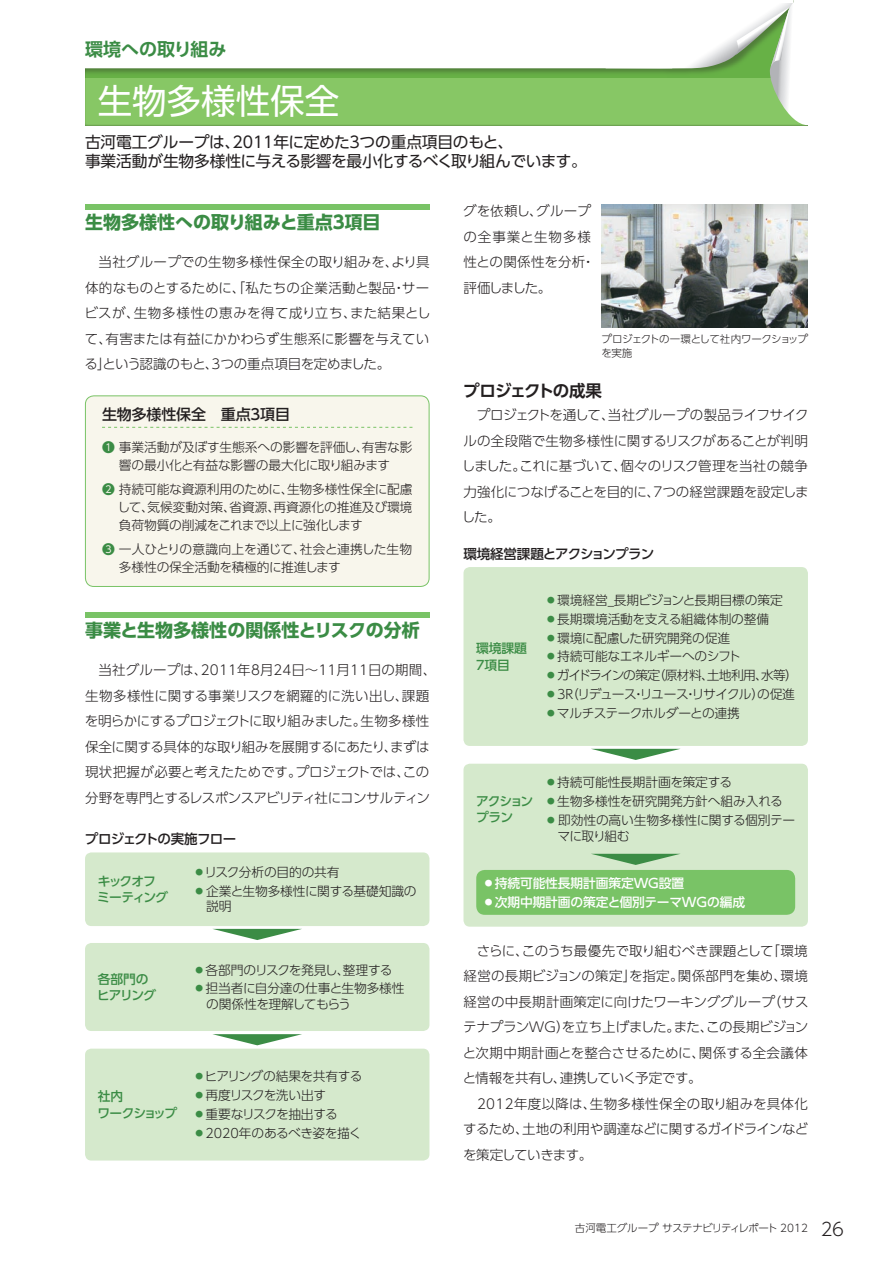
<style>
.page{position:relative;width:893px;height:1263px;background:#fff}
.page>*{position:absolute;margin:0;border:0;box-sizing:border-box;transform-origin:0 0}
.t1{font:34.5px "UD Shin Go Pro";color:#fff}
.t2{font:700 18px "UD Shin Go Pro";color:#3b8c45}
.t3{font:700 18px "UD Shin Go Pro De";color:#3b8c45}
.t4{font:700 16.5px "UD Shin Go Pro De";letter-spacing:-.055em;color:#231f20}
.t5{font:15.75px/19.5px "UD Shin Go Pro";letter-spacing:-.015em;color:#231f20}
.t6{font:500 15px "UD Shin Go Pro";letter-spacing:-.01em;color:#231f20}
.t7{font:300 13.5px/25.5px "UD Shin Go Pro";letter-spacing:-.005em;color:#231f20;text-align:justify}
.t8{font:300 13.5px "UD Shin Go Pro";letter-spacing:.025em;color:#231f20}
.t9{font:300 13.5px "UD Shin Go Pro";letter-spacing:-.04em;color:#231f20}
.t10{font:300 13.5px/25.5px "UD Shin Go Pro";letter-spacing:.015em;color:#231f20}
.t11{font:300 13.5px "UD Shin Go Pro";letter-spacing:-.025em;color:#231f20}
.t12{font:500 13.5px "UD Shin Go Pro";letter-spacing:-.055em;color:#231f20}
.t13{font:300 13.5px "UD Shin Go Pro";letter-spacing:-.03em;color:#231f20}
.t14{font:300 12.75px/18px "UD Shin Go Pro";letter-spacing:-.01em;color:#231f20}
.t15{font:300 12.75px "UD Shin Go Pro";letter-spacing:-.04em;color:#231f20}
.t16{font:500 12.75px/16.5px "UD Shin Go Pro";letter-spacing:-.07em;color:#3b8c45}
.t17{font:500 12.75px "UD Shin Go Pro";letter-spacing:-.01em;color:#fff}
.t18{font:300 12.75px "UD Shin Go Pro";letter-spacing:-.055em;color:#231f20}
.t19{font:300 12.75px "UD Shin Go Pro";letter-spacing:-.05em;color:#231f20}
.t20{font:300 12.75px "UD Shin Go Pro";letter-spacing:-.045em;color:#231f20}
.t21{font:300 10.5px "UD Shin Go Pro";letter-spacing:-.015em;color:#231f20}
.t22{font:300 10.5px/13.5px "UD Shin Go Pro";letter-spacing:-.035em;color:#231f20}
.s1{font-weight:400;color:#3b8c45}
.s2{font-size:18px}
</style>
<div class="page">
<div style="left:85px;top:396px;width:344px;height:190px;background:#f8f6ec;border-radius:9px"></div>
<div style="left:85px;top:395px;width:344px;height:192px;border:1px solid #79c366;border-radius:9px"></div>
<div style="left:85px;top:0;width:723px;height:125px;background:#87c765"></div>
<img style="left:85px;top:68px;width:521px;height:9px">
<div style="left:85px;top:0;width:521px;height:68px;background:#fff"></div>
<svg style="left:606px;top:0;width:202px;height:125px"></svg>
<div style="left:85px;top:204px;width:344px;height:5px;background:#79c366"></div>
<div style="left:85px;top:612px;width:344px;height:5px;background:#79c366"></div>
<svg style="left:102px;top:427px;width:310px;height:1px"></svg>
<div style="left:85px;top:852px;width:344px;height:74px;background:#d5e9cc;border-radius:6px"></div>
<div style="left:85px;top:943px;width:344px;height:88px;background:#d5e9cc;border-radius:6px"></div>
<div style="left:85px;top:1049px;width:344px;height:111px;background:#d5e9cc;border-radius:6px"></div>
<svg style="left:213px;top:929px;width:88px;height:11px"></svg>
<svg style="left:213px;top:1034px;width:89px;height:11px"></svg>
<div style="left:463px;top:567px;width:345px;height:179px;background:#d5e9cc;border-radius:6px"></div>
<div style="left:463px;top:764px;width:345px;height:163px;background:#d5e9cc;border-radius:6px"></div>
<svg style="left:592px;top:749px;width:88px;height:11px"></svg>
<svg style="left:592px;top:854px;width:88px;height:11px"></svg>
<div style="left:476px;top:870px;width:319px;height:45px;background:#79c366;border-radius:9px"></div>
<img style="left:602px;top:204px;width:206px;height:124px">
<p class="t3" style="left:85px;top:35px;width:143px">環境への取り組み</p>
<p class="t1" style="left:98px;top:73px;width:243px">生物多様性保全</p>
<p class="t5" style="left:85px;top:132px;width:503px">古河電工グループは、2011年に定めた3つの重点項目のもと、<br>事業活動が生物多様性に与える影響を最小化するべく取り組んでいます。</p>
<p class="t2" style="left:85px;top:207px;width:297px">生物多様性への取り組みと重点３項目</p>
<p class="t7" style="left:84px;top:249px;width:348px;text-indent:14px">当社グループでの生物多様性保全の取り組みを、より具体的なものとするために、「私たちの企業活動と製品・サービスが、生物多様性の恵みを得て成り立ち、また結果として、有害または有益にかかわらず生態系に影響を与えている」という認識のもと、3つの重点項目を定めました。</p>
<p class="t10" style="left:463px;top:198px;width:133px">グを依頼し、グループの全事業と生物多様性との関係性を分析・評価しました。</p>
<p class="t22" style="left:601px;top:332px;width:208px">プロジェクトの一環として社内ワークショップを実施</p>
<p class="t6" style="left:102px;top:402px;width:190px">生物多様性保全　重点3項目</p>
<p class="t14" style="left:102px;top:438px;width:312px;text-align:center"><span class="s1">❶</span> 事業活動が及ぼす生態系への影響を評価し、有害な影響の最小化と有益な影響の最大化に取り組みます</p>
<p class="t14" style="left:117px;top:480px;width:297px;text-align:justify;text-indent:-15px"><span class="s1">❷</span> 持続可能な資源利用のために、生物多様性保全に配慮して、気候変動対策、省資源、再資源化の推進及び環境負荷物質の削減をこれまで以上に強化します</p>
<p class="t14" style="left:119px;top:540px;width:295px;text-indent:-17px"><span class="s1">❸</span> 一人ひとりの意識向上を通じて、社会と連携した生物多様性の保全活動を積極的に推進します</p>
<p class="t2" style="left:85px;top:615px;width:336px">事業と生物多様性の関係性とリスクの分析</p>
<p class="t7" style="left:85px;top:657px;width:353px;text-align:left;text-indent:14px">当社グループは、2011年8月24日～11月11日の期間、生物多様性に関する事業リスクを網羅的に洗い出し、課題を明らかにするプロジェクトに取り組みました。生物多様性保全に関する具体的な取り組みを展開するにあたり、まずは現状把握が必要と考えたためです。プロジェクトでは、この分野を専門とするレスポンスアビリティ社にコンサルティン</p>
<p class="t12" style="left:85px;top:828px;width:153px">プロジェクトの実施フロー</p>
<p class="t16" style="left:97px;top:872px;width:72px">キックオフミーティング</p>
<p class="t16" style="left:97px;top:970px;width:61px">各部門のヒアリング</p>
<p class="t14" style="left:196px;top:862px;width:146px"><sup>●</sup> リスク分析の目的の共有</p>
<p class="t14" style="left:206px;top:882px;width:212px;line-height:15.8px;text-indent:-11px"><sup>●</sup> 企業と生物多様性に関する基礎知識の説明</p>
<p class="t15" style="left:196px;top:959px;width:198px"><sup>●</sup> 各部門のリスクを発見し、整理する</p>
<p class="t14" style="left:206px;top:980px;width:200px;line-height:15.8px;text-indent:-11px"><sup>●</sup> 担当者に自分達の仕事と生物多様性の関係性を理解してもらう</p>
<p class="t16" style="left:97px;top:1088px;width:81px">社内<br>ワークショップ</p>
<p class="t15" style="left:196px;top:1066px;width:168px"><sup>●</sup> ヒアリングの結果を共有する</p>
<p class="t15" style="left:196px;top:1085px;width:132px"><sup>●</sup> 再度リスクを洗い出す</p>
<p class="t18" style="left:196px;top:1104px;width:144px"><sup>●</sup> 重要なリスクを抽出する</p>
<p class="t15" style="left:196px;top:1122px;width:167px"><sup>●</sup> 2020年のあるべき姿を描く</p>
<p class="t4" style="left:463px;top:377px;width:140px">プロジェクトの成果</p>
<p class="t7" style="left:462px;top:402px;width:348px;text-indent:15px">プロジェクトを通して、当社グループの製品ライフサイクルの全段階で生物多様性に関するリスクがあることが判明しました。これに基づいて、個々のリスク管理を当社の競争力強化につなげることを目的に、7つの経営課題を設定しました。</p>
<p class="t12" style="left:463px;top:543px;width:192px">環境経営課題とアクションプラン</p>
<p class="t16" style="left:476px;top:640px;width:52px">環境課題<br>7項目</p>
<p class="t14" style="left:547px;top:591px;width:237px"><sup>●</sup> 環境経営_長期ビジョンと長期目標の策定</p>
<p class="t14" style="left:547px;top:610px;width:224px"><sup>●</sup> 長期環境活動を支える組織体制の整備</p>
<p class="t14" style="left:547px;top:628px;width:185px"><sup>●</sup> 環境に配慮した研究開発の促進</p>
<p class="t14" style="left:547px;top:647px;width:195px"><sup>●</sup> 持続可能なエネルギーへのシフト</p>
<p class="t19" style="left:547px;top:665px;width:252px"><sup>●</sup> ガイドラインの策定（原材料、土地利用、水等）</p>
<p class="t18" style="left:547px;top:684px;width:249px"><sup>●</sup> 3R（リデュース・リユース・リサイクル）の促進</p>
<p class="t20" style="left:547px;top:702px;width:194px"><sup>●</sup> マルチステークホルダーとの連携</p>
<p class="t16" style="left:476px;top:792px;width:59px">アクションプラン</p>
<p class="t14" style="left:547px;top:773px;width:187px"><sup>●</sup> 持続可能性長期計画を策定する</p>
<p class="t14" style="left:547px;top:792px;width:237px"><sup>●</sup> 生物多様性を研究開発方針へ組み入れる</p>
<p class="t14" style="left:557px;top:812px;width:239px;line-height:15.8px;text-indent:-10px"><sup>●</sup> 即効性の高い生物多様性に関する個別テーマに取り組む</p>
<p class="t17" style="left:485px;top:873px;width:201px"><sup>●</sup> 持続可能性長期計画策定WG設置</p>
<p class="t17" style="left:485px;top:891px;width:262px"><sup>●</sup> 次期中期計画の策定と個別テーマWGの編成</p>
<p class="t7" style="left:477px;top:937px;width:333px">さらに、このうち最優先で取り組むべき課題として「環境</p>
<p class="t8" style="left:463px;top:965px;width:346px">経営の長期ビジョンの策定」を指定。関係部門を集め、環境</p>
<p class="t7" style="left:463px;top:988px;width:346px">経営の中長期計画策定に向けたワーキンググループ（サス</p>
<p class="t11" style="left:463px;top:1016px;width:347px">テナプランWG）を立ち上げました。また、この長期ビジョン</p>
<p class="t7" style="left:463px;top:1039px;width:347px">と次期中期計画とを整合させるために、関係する全会議体</p>
<p class="t13" style="left:463px;top:1067px;width:241px">と情報を共有し、連携していく予定です。</p>
<p class="t8" style="left:477px;top:1092px;width:332px">2012年度以降は、生物多様性保全の取り組みを具体化</p>
<p class="t9" style="left:463px;top:1118px;width:347px">するため、土地の利用や調達などに関するガイドラインなど</p>
<p class="t9" style="left:463px;top:1143px;width:131px">を策定していきます。</p>
<p class="t21" style="left:575px;top:1219px;width:271px">古河電工グループ サステナビリティレポート 2012 <span class="s2">26</span></p>
</div>
